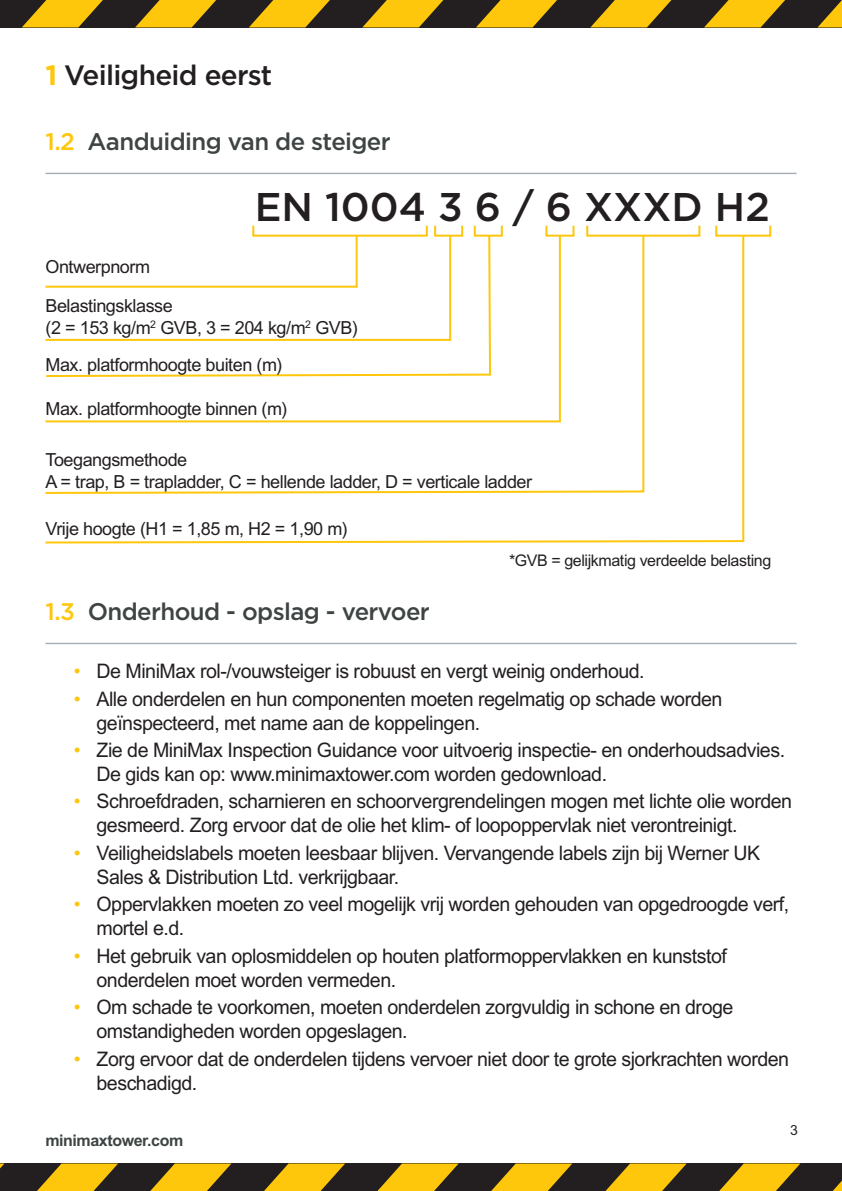
<style>
.page{position:relative;width:842px;height:1191px;background:#fff}
.page>*{position:absolute;margin:0;border:0;box-sizing:border-box;transform-origin:0 0}
.t1{font:500 40px "Gotham";color:#231f20}
.t2{font:500 28px "Gotham";letter-spacing:-.025em;color:#231f20}
.t3{font:500 24px "Gotham";letter-spacing:-.025em;color:#3d4443}
.t4{font:20px/24px "Arial MT Std";letter-spacing:-.025em;color:#231f20}
.Body{font:18px/21.6px "Arial MT Std";letter-spacing:-.025em;color:#231f20}
.t5{font:16px "Arial MT Std";letter-spacing:-.025em;color:#231f20}
.t6{font:700 16px "Arial MT Std";letter-spacing:-.025em;color:#3d4443}
.t7{font:14px "Arial MT Std";color:#231f20}
.s1{font-weight:700;color:#fec70c}
.s2{color:#fec70c}
</style>
<div class="page">
<div style="left:0;top:1163px;width:842px;height:28px;background:#231f20"></div>
<svg style="left:0;top:1163px;width:4px;height:6px"></svg>
<svg style="left:37px;top:1163px;width:81px;height:28px"></svg>
<svg style="left:150px;top:1163px;width:81px;height:28px"></svg>
<svg style="left:264px;top:1163px;width:81px;height:28px"></svg>
<svg style="left:377px;top:1163px;width:82px;height:28px"></svg>
<svg style="left:491px;top:1163px;width:81px;height:28px"></svg>
<svg style="left:605px;top:1163px;width:82px;height:28px"></svg>
<svg style="left:719px;top:1163px;width:81px;height:28px"></svg>
<svg style="left:833px;top:1180px;width:9px;height:11px"></svg>
<div style="left:0;top:0;width:842px;height:27px;background:#231f20"></div>
<svg style="left:22px;top:0;width:81px;height:27px"></svg>
<svg style="left:135px;top:0;width:81px;height:27px"></svg>
<svg style="left:249px;top:0;width:81px;height:27px"></svg>
<svg style="left:362px;top:0;width:82px;height:27px"></svg>
<svg style="left:476px;top:0;width:81px;height:27px"></svg>
<svg style="left:591px;top:0;width:81px;height:27px"></svg>
<svg style="left:704px;top:0;width:81px;height:27px"></svg>
<svg style="left:818px;top:0;width:24px;height:27px"></svg>
<hr style="left:46px;top:173px;width:751px;height:1px;background:#a7adb5">
<hr style="left:46px;top:643px;width:751px;height:1px;background:#a7adb5">
<div style="left:434px;top:225px;width:29px;height:12px;border:2px solid #fec70c"></div>
<div style="left:474px;top:225px;width:29px;height:12px;border:2px solid #fec70c"></div>
<div style="left:715px;top:225px;width:56px;height:12px;border:2px solid #fec70c"></div>
<svg style="left:45px;top:234px;width:700px;height:310px"></svg>
<div style="left:545px;top:225px;width:29px;height:12px;border:2px solid #fec70c"></div>
<p class="t2" style="left:45px;top:57px;width:229px"><span class="s1">1</span> Veiligheid eerst</p>
<p class="t3" style="left:46px;top:126px;width:347px"><span class="s2">1.2</span> Aanduiding van de steiger</p>
<p class="t1" style="left:255px;top:180px;width:517px">EN 1004 3 6 / 6 XXXD H2</p>
<p class="Body" style="left:46px;top:256px;width:106px">Ontwerpnorm</p>
<p class="Body" style="left:46px;top:295px;width:314px">Belastingsklasse<br>(2 = 153 kg/m<sup>2</sup> GVB, 3 = 204 kg/m<sup>2</sup> GVB)</p>
<p class="Body" style="left:46px;top:354px;width:239px">Max. platformhoogte buiten (m)</p>
<p class="Body" style="left:46px;top:397px;width:244px">Max. platformhoogte binnen (m)</p>
<p class="Body" style="left:46px;top:449px;width:488px">Toegangsmethode<br>A = trap, B = trapladder, C = hellende ladder, D = verticale ladder</p>
<p class="Body" style="left:46px;top:518px;width:304px">Vrije hoogte (H1 = 1,85 m, H2 = 1,90 m)</p>
<p class="t5" style="left:509px;top:551px;width:264px">*GVB = gelijkmatig verdeelde belasting</p>
<p class="t3" style="left:46px;top:596px;width:386px"><span class="s2">1.3</span> Onderhoud - opslag - vervoer</p>
<p class="t4" style="left:74px;top:659px;width:572px"><span class="s2">•</span> De MiniMax rol-/vouwsteiger is robuust en vergt weinig onderhoud.</p>
<p class="t4" style="left:97px;top:686px;width:627px;text-indent:-23px"><span class="s2">•</span> Alle onderdelen en hun componenten moeten regelmatig op schade worden geïnspecteerd, met name aan de koppelingen.</p>
<p class="t4" style="left:97px;top:738px;width:690px;text-indent:-23px"><span class="s2">•</span> Zie de MiniMax Inspection Guidance voor uitvoerig inspectie- en onderhoudsadvies.<br>De gids kan op: www.minimaxtower.com worden gedownload.</p>
<p class="t4" style="left:97px;top:789px;width:697px;text-indent:-23px"><span class="s2">•</span> Schroefdraden, scharnieren en schoorvergrendelingen mogen met lichte olie worden gesmeerd. Zorg ervoor dat de olie het klim- of loopoppervlak niet verontreinigt.</p>
<p class="t4" style="left:97px;top:840px;width:665px;text-indent:-23px"><span class="s2">•</span> Veiligheidslabels moeten leesbaar blijven. Vervangende labels zijn bij Werner UK<br>Sales &amp; Distribution Ltd. verkrijgbaar.</p>
<p class="t4" style="left:97px;top:892px;width:694px;text-indent:-23px"><span class="s2">•</span> Oppervlakken moeten zo veel mogelijk vrij worden gehouden van opgedroogde verf, mortel e.d.</p>
<p class="t4" style="left:97px;top:943px;width:632px;text-indent:-23px"><span class="s2">•</span> Het gebruik van oplosmiddelen op houten platformoppervlakken en kunststof onderdelen moet worden vermeden.</p>
<p class="t4" style="left:97px;top:995px;width:638px;text-indent:-23px"><span class="s2">•</span> Om schade te voorkomen, moeten onderdelen zorgvuldig in schone en droge omstandigheden worden opgeslagen.</p>
<p class="t4" style="left:97px;top:1046px;width:694px;text-indent:-23px"><span class="s2">•</span> Zorg ervoor dat de onderdelen tijdens vervoer niet door te grote sjorkrachten worden beschadigd.</p>
<p class="t6" style="left:45px;top:1131px;width:140px">minimaxtower.com</p>
<p class="t7" style="left:790px;top:1122px;width:9px">3</p>
</div>
